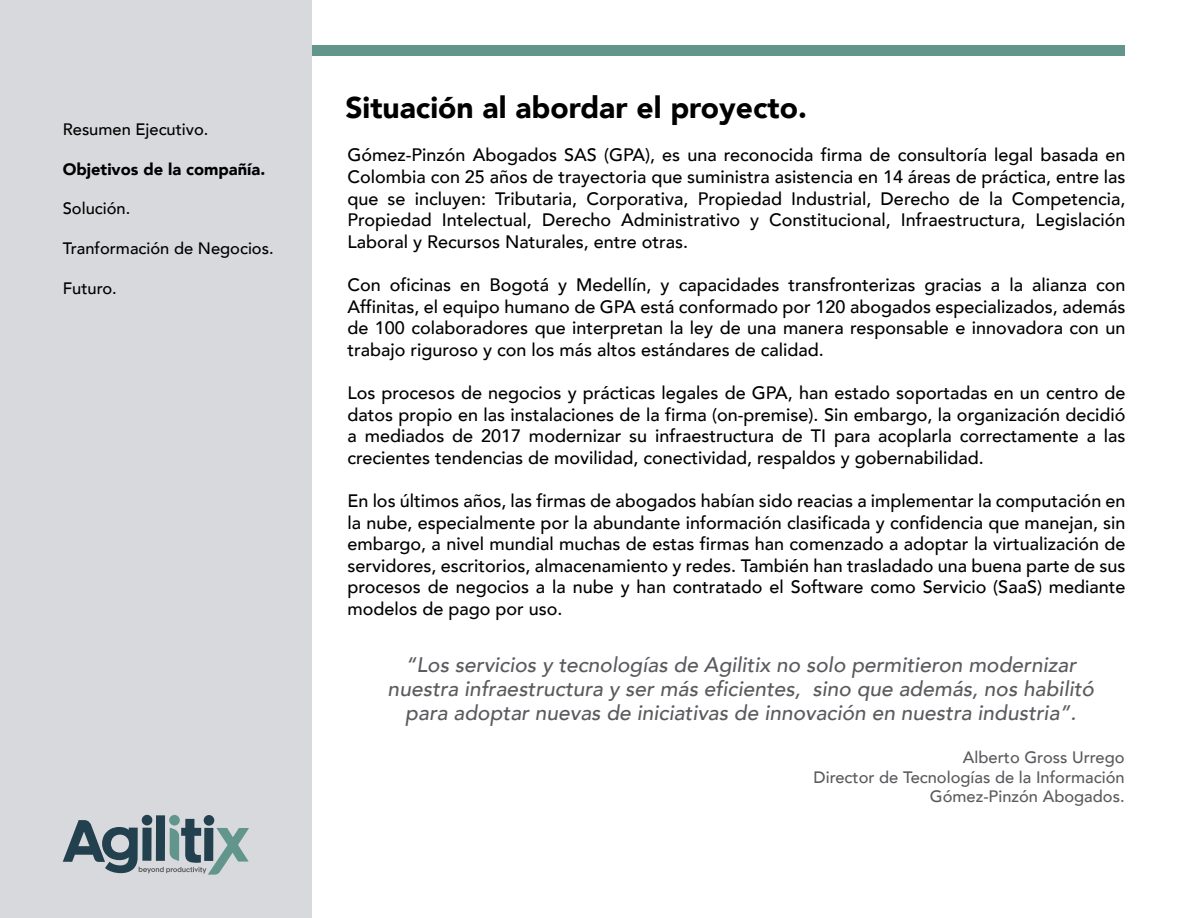
<style>
.page{position:relative;width:1188px;height:918px;background:#fff}
.page>*{position:absolute;margin:0;border:0;box-sizing:border-box;transform-origin:0 0}
.t1{font:900 30px "Avenir";color:#000}
.t2{font:italic 500 21px/24px "Avenir";color:#5b5b5f;text-align:center}
.t3{font:500 18px/21.6px "Avenir";color:#000;text-align:justify}
.t4{font:500 16.5px/19.8px "Avenir";color:#5b5b5f;text-align:right}
.t5{font:500 16.5px "Avenir";color:#000}
.t6{font:900 16.5px "Avenir";color:#000}
</style>
<div class="page">
<div style="left:64px;top:46px;width:1061px;height:10px;background:#62958b"></div>
<div style="left:0;top:0;width:312px;height:918px;background:#d8d9dd"></div>
<div style="left:156px;top:815px;width:9px;height:46px;background:#22404d"></div>
<div style="left:169px;top:815px;width:11px;height:11px;background:#62958b;border-radius:50%"></div>
<div style="left:204px;top:815px;width:10px;height:11px;background:#22404d;border-radius:50%"></div>
<div style="left:142px;top:815px;width:10px;height:10px;background:#22404d;border-radius:50%"></div>
<svg style="left:63px;top:819px;width:186px;height:56px"></svg>
<p class="t5" style="left:63px;top:115px;width:147px">Resumen Ejecutivo.</p>
<p class="t6" style="left:63px;top:155px;width:204px">Objetivos de la compañía.</p>
<p class="t5" style="left:63px;top:194px;width:69px">Solución.</p>
<p class="t5" style="left:63px;top:234px;width:212px">Tranformación de Negocios.</p>
<p class="t5" style="left:63px;top:274px;width:56px">Futuro.</p>
<h1 class="t1" style="left:345px;top:82px;width:463px">Situación al abordar el proyecto.</h1>
<p class="t3" style="left:347px;top:143px;width:780px">Gómez-Pinzón Abogados SAS (GPA), es una reconocida firma de consultoría legal basada en Colombia con 25 años de trayectoria que suministra asistencia en 14 áreas de práctica, entre las que se incluyen: Tributaria, Corporativa, Propiedad Industrial, Derecho de la Competencia, Propiedad Intelectual, Derecho Administrativo y Constitucional, Infraestructura, Legislación Laboral y Recursos Naturales, entre otras.</p>
<p class="t3" style="left:347px;top:273px;width:780px">Con oficinas en Bogotá y Medellín, y capacidades transfronterizas gracias a la alianza con Affinitas, el equipo humano de GPA está conformado por 120 abogados especializados, además de 100 colaboradores que interpretan la ley de una manera responsable e innovadora con un trabajo riguroso y con los más altos estándares de calidad.</p>
<p class="t3" style="left:347px;top:381px;width:780px">Los procesos de negocios y prácticas legales de GPA, han estado soportadas en un centro de datos propio en las instalaciones de la firma (on-premise). Sin embargo, la organización decidió a mediados de 2017 modernizar su infraestructura de TI para acoplarla correctamente a las crecientes tendencias de movilidad, conectividad, respaldos y gobernabilidad.</p>
<p class="t3" style="left:347px;top:489px;width:780px">En los últimos años, las firmas de abogados habían sido reacias a implementar la computación en la nube, especialmente por la abundante información clasificada y confidencia que manejan, sin embargo, a nivel mundial muchas de estas firmas han comenzado a adoptar la virtualización de servidores, escritorios, almacenamiento y redes. También han trasladado una buena parte de sus procesos de negocios a la nube y han contratado el Software como Servicio (SaaS) mediante modelos de pago por uso.</p>
<p class="t2" style="left:388px;top:654px;width:708px">“Los servicios y tecnologías de Agilitix no solo permitieron modernizar nuestra infraestructura y ser más eficientes, sino que además, nos habilitó para adoptar nuevas de iniciativas de innovación en nuestra industria”.</p>
<p class="t4" style="left:813px;top:746px;width:313px">Alberto Gross Urrego<br>Director de Tecnologías de la Información<br>Gómez-Pinzón Abogados.</p>
</div>
